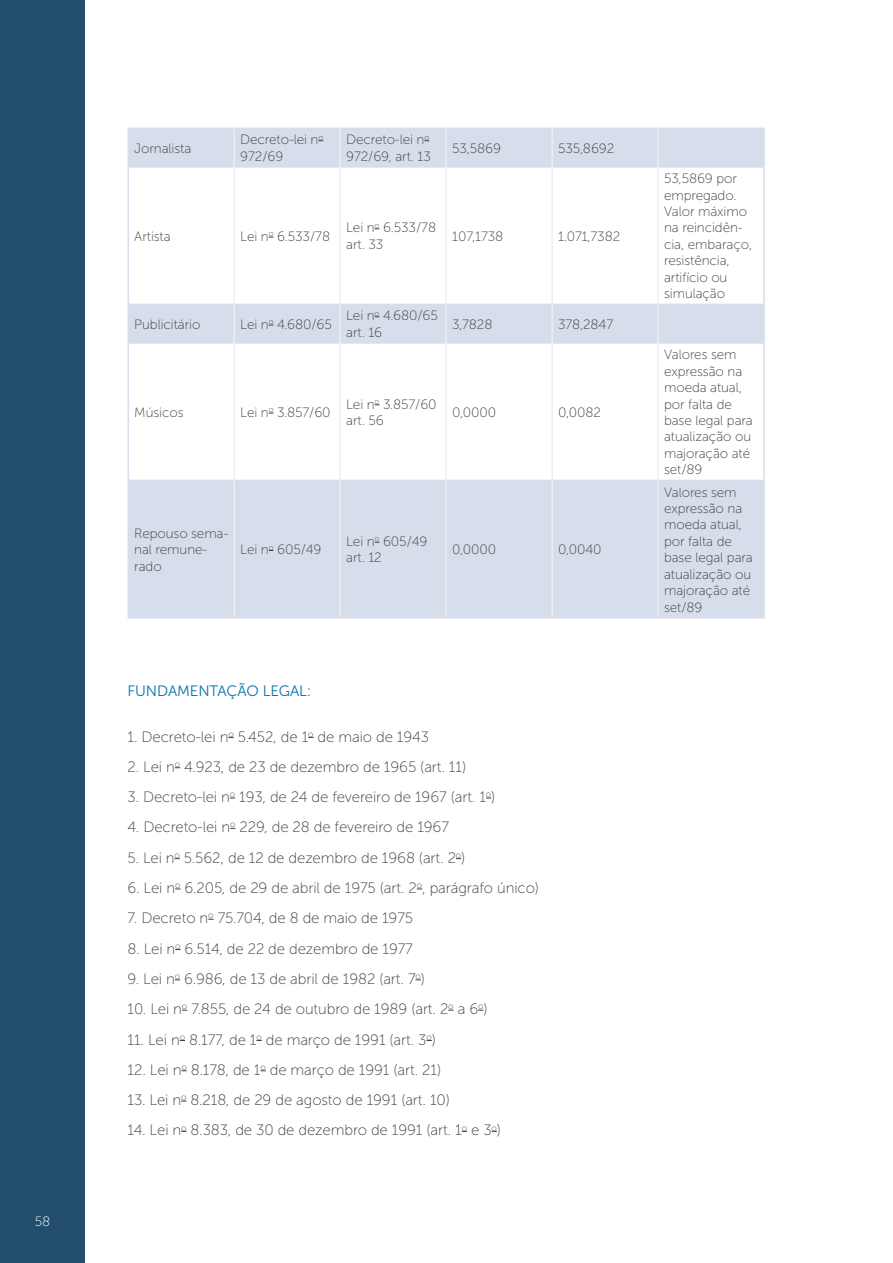
<style>
.page{position:relative;width:893px;height:1263px;background:#fff}
.page>*{position:absolute;margin:0;border:0;box-sizing:border-box;transform-origin:0 0}
.t1{font:15px "Museo Sans 100";letter-spacing:-.005em;color:#3e3e3f}
.t2{font:15px "Museo Sans 300";letter-spacing:-.005em;color:#0073ae}
.t3{font:13.5px/16.5px "Museo Sans 100";letter-spacing:-.005em;color:#3e3e3f}
.t4{font:13.5px "Museo Sans 100";color:#fff}
</style>
<div class="page">
<div style="left:0;top:0;width:85px;height:1263px;background:#234e6e"></div>
<svg style="left:129px;top:129px;width:634px;height:488px"></svg>
<hr style="left:128px;top:128px;width:106px;height:1px;background:#d7deeb">
<hr style="left:128px;top:129px;width:1px;height:37px;background:#d7deeb">
<hr style="left:234px;top:128px;width:106px;height:1px;background:#d7deeb">
<hr style="left:340px;top:128px;width:106px;height:1px;background:#d7deeb">
<hr style="left:446px;top:128px;width:106px;height:1px;background:#d7deeb">
<hr style="left:552px;top:128px;width:106px;height:1px;background:#d7deeb">
<hr style="left:658px;top:128px;width:107px;height:1px;background:#d7deeb">
<hr style="left:763px;top:129px;width:2px;height:37px;background:#d7deeb">
<hr style="left:128px;top:166px;width:106px;height:2px;background:#d7deeb">
<hr style="left:128px;top:168px;width:1px;height:136px;background:#d7deeb">
<hr style="left:235px;top:166px;width:104px;height:2px;background:#d7deeb">
<hr style="left:341px;top:166px;width:104px;height:2px;background:#d7deeb">
<hr style="left:447px;top:166px;width:104px;height:2px;background:#d7deeb">
<hr style="left:553px;top:166px;width:104px;height:2px;background:#d7deeb">
<hr style="left:659px;top:166px;width:106px;height:2px;background:#d7deeb">
<hr style="left:763px;top:168px;width:2px;height:136px;background:#d7deeb">
<hr style="left:128px;top:304px;width:106px;height:1px;background:#d7deeb">
<hr style="left:128px;top:305px;width:1px;height:37px;background:#d7deeb">
<hr style="left:235px;top:304px;width:104px;height:1px;background:#d7deeb">
<hr style="left:341px;top:304px;width:104px;height:1px;background:#d7deeb">
<hr style="left:447px;top:304px;width:104px;height:1px;background:#d7deeb">
<hr style="left:553px;top:304px;width:104px;height:1px;background:#d7deeb">
<hr style="left:659px;top:304px;width:106px;height:1px;background:#d7deeb">
<hr style="left:763px;top:305px;width:2px;height:37px;background:#d7deeb">
<hr style="left:128px;top:342px;width:106px;height:2px;background:#d7deeb">
<hr style="left:128px;top:344px;width:1px;height:136px;background:#d7deeb">
<hr style="left:235px;top:342px;width:104px;height:2px;background:#d7deeb">
<hr style="left:341px;top:342px;width:104px;height:2px;background:#d7deeb">
<hr style="left:447px;top:342px;width:104px;height:2px;background:#d7deeb">
<hr style="left:553px;top:342px;width:104px;height:2px;background:#d7deeb">
<hr style="left:659px;top:342px;width:106px;height:2px;background:#d7deeb">
<hr style="left:763px;top:344px;width:2px;height:136px;background:#d7deeb">
<hr style="left:128px;top:480px;width:106px;height:1px;background:#d7deeb">
<hr style="left:128px;top:481px;width:1px;height:136px;background:#d7deeb">
<hr style="left:235px;top:480px;width:104px;height:1px;background:#d7deeb">
<hr style="left:341px;top:480px;width:104px;height:1px;background:#d7deeb">
<hr style="left:447px;top:480px;width:104px;height:1px;background:#d7deeb">
<hr style="left:553px;top:480px;width:104px;height:1px;background:#d7deeb">
<hr style="left:659px;top:480px;width:106px;height:1px;background:#d7deeb">
<hr style="left:763px;top:481px;width:2px;height:136px;background:#d7deeb">
<hr style="left:128px;top:617px;width:106px;height:1px;background:#d7deeb">
<hr style="left:234px;top:617px;width:106px;height:1px;background:#d7deeb">
<hr style="left:340px;top:617px;width:106px;height:1px;background:#d7deeb">
<hr style="left:446px;top:617px;width:106px;height:1px;background:#d7deeb">
<hr style="left:552px;top:617px;width:106px;height:1px;background:#d7deeb">
<hr style="left:658px;top:617px;width:107px;height:1px;background:#d7deeb">
<hr style="left:234px;top:129px;width:1px;height:38px;background:#efeef6">
<hr style="left:339px;top:129px;width:2px;height:38px;background:#efeef6">
<hr style="left:445px;top:129px;width:2px;height:38px;background:#efeef6">
<hr style="left:551px;top:129px;width:2px;height:38px;background:#efeef6">
<hr style="left:657px;top:129px;width:2px;height:38px;background:#efeef6">
<hr style="left:234px;top:167px;width:1px;height:137px;background:#efeef6">
<hr style="left:339px;top:167px;width:2px;height:137px;background:#efeef6">
<hr style="left:445px;top:167px;width:2px;height:137px;background:#efeef6">
<hr style="left:551px;top:167px;width:2px;height:137px;background:#efeef6">
<hr style="left:657px;top:167px;width:2px;height:137px;background:#efeef6">
<hr style="left:234px;top:304px;width:1px;height:39px;background:#efeef6">
<hr style="left:339px;top:304px;width:2px;height:39px;background:#efeef6">
<hr style="left:445px;top:304px;width:2px;height:39px;background:#efeef6">
<hr style="left:551px;top:304px;width:2px;height:39px;background:#efeef6">
<hr style="left:657px;top:304px;width:2px;height:39px;background:#efeef6">
<hr style="left:234px;top:343px;width:1px;height:137px;background:#efeef6">
<hr style="left:339px;top:343px;width:2px;height:137px;background:#efeef6">
<hr style="left:445px;top:343px;width:2px;height:137px;background:#efeef6">
<hr style="left:551px;top:343px;width:2px;height:137px;background:#efeef6">
<hr style="left:657px;top:343px;width:2px;height:137px;background:#efeef6">
<hr style="left:234px;top:480px;width:1px;height:137px;background:#efeef6">
<hr style="left:339px;top:480px;width:2px;height:137px;background:#efeef6">
<hr style="left:445px;top:480px;width:2px;height:137px;background:#efeef6">
<hr style="left:551px;top:480px;width:2px;height:137px;background:#efeef6">
<hr style="left:657px;top:480px;width:2px;height:137px;background:#efeef6">
<p class="t4" style="left:35px;top:1214px;width:17px">58</p>
<p class="t3" style="left:134px;top:140px;width:58px">Jornalista</p>
<p class="t3" style="left:240px;top:132px;width:84px">Decreto-lei n<sup>o<br></sup>972/69</p>
<p class="t3" style="left:346px;top:132px;width:86px">Decreto-lei n<sup>o<br></sup>972/69, art. 13</p>
<p class="t3" style="left:452px;top:140px;width:50px">53,5869</p>
<p class="t3" style="left:558px;top:140px;width:58px">535,8692</p>
<p class="t3" style="left:134px;top:228px;width:38px">Artista</p>
<p class="t3" style="left:240px;top:228px;width:91px">Lei n<sup>o</sup> 6.533/78</p>
<p class="t3" style="left:346px;top:220px;width:91px">Lei n<sup>o</sup> 6.533/78 art. 33</p>
<p class="t3" style="left:452px;top:228px;width:53px">107,1738</p>
<p class="t3" style="left:558px;top:228px;width:64px">1.071,7382</p>
<p class="t3" style="left:134px;top:316px;width:68px">Publicitário</p>
<p class="t3" style="left:240px;top:316px;width:93px">Lei n<sup>o</sup> 4.680/65</p>
<p class="t3" style="left:346px;top:308px;width:93px">Lei n<sup>o</sup> 4.680/65 art. 16</p>
<p class="t3" style="left:452px;top:316px;width:42px">3,7828</p>
<p class="t3" style="left:558px;top:316px;width:57px">378,2847</p>
<p class="t3" style="left:134px;top:404px;width:51px">Músicos</p>
<p class="t3" style="left:240px;top:404px;width:92px">Lei n<sup>o</sup> 3.857/60</p>
<p class="t3" style="left:346px;top:396px;width:92px">Lei n<sup>o</sup> 3.857/60 art. 56</p>
<p class="t3" style="left:452px;top:404px;width:45px">0,0000</p>
<p class="t3" style="left:558px;top:404px;width:44px">0,0082</p>
<p class="t3" style="left:134px;top:525px;width:95px">Repouso sema&shy;nal remune&shy;rado</p>
<p class="t3" style="left:240px;top:541px;width:83px">Lei n<sup>o</sup> 605/49</p>
<p class="t3" style="left:346px;top:533px;width:83px">Lei n<sup>o</sup> 605/49 art. 12</p>
<p class="t3" style="left:452px;top:541px;width:45px">0,0000</p>
<p class="t3" style="left:558px;top:541px;width:45px">0,0040</p>
<p class="t2" style="left:128px;top:683px;width:185px">FUNDAMENTAÇÃO LEGAL:</p>
<p class="t1" style="left:128px;top:728px;width:303px">1. Decreto-lei n<sup>o</sup> 5.452, de 1<sup>o</sup> de maio de 1943</p>
<p class="t1" style="left:128px;top:759px;width:340px">2. Lei n<sup>o</sup> 4.923, de 23 de dezembro de 1965 (art. 11)</p>
<p class="t1" style="left:128px;top:789px;width:369px">3. Decreto-lei n<sup>o</sup> 193, de 24 de fevereiro de 1967 (art. 1<sup>o</sup>)</p>
<p class="t1" style="left:128px;top:819px;width:323px">4. Decreto-lei n<sup>o</sup> 229, de 28 de fevereiro de 1967</p>
<p class="t1" style="left:128px;top:850px;width:339px">5. Lei n<sup>o</sup> 5.562, de 12 de dezembro de 1968 (art. 2<sup>o</sup>)</p>
<p class="t1" style="left:128px;top:880px;width:413px">6. Lei n<sup>o</sup> 6.205, de 29 de abril de 1975 (art. 2<sup>o</sup>, parágrafo único)</p>
<p class="t1" style="left:128px;top:910px;width:287px">7. Decreto n<sup>o</sup> 75.704, de 8 de maio de 1975</p>
<p class="t1" style="left:128px;top:940px;width:287px">8. Lei n<sup>o</sup> 6.514, de 22 de dezembro de 1977</p>
<p class="t1" style="left:128px;top:971px;width:299px">9. Lei n<sup>o</sup> 6.986, de 13 de abril de 1982 (art. 7<sup>o</sup>)</p>
<p class="t1" style="left:128px;top:1001px;width:362px">10. Lei n<sup>o</sup> 7.855, de 24 de outubro de 1989 (art. 2<sup>o</sup> a 6<sup>o</sup>)</p>
<p class="t1" style="left:128px;top:1031px;width:310px">11. Lei n<sup>o</sup> 8.177, de 1<sup>o</sup> de março de 1991 (art. 3<sup>o</sup>)</p>
<p class="t1" style="left:128px;top:1062px;width:315px">12. Lei n<sup>o</sup> 8.178, de 1<sup>o</sup> de março de 1991 (art. 21)</p>
<p class="t1" style="left:128px;top:1092px;width:324px">13. Lei n<sup>o</sup> 8.218, de 29 de agosto de 1991 (art. 10)</p>
<p class="t1" style="left:128px;top:1122px;width:375px">14. Lei n<sup>o</sup> 8.383, de 30 de dezembro de 1991 (art. 1<sup>o</sup> e 3<sup>o</sup>)</p>
<p class="t3" style="left:664px;top:170px;width:90px">53,5869 por empregado.<br>Valor máximo na reincidên&shy;cia, embaraço, resistência, artifício ou simulação</p>
<p class="t3" style="left:664px;top:346px;width:90px">Valores sem expressão na moeda atual, por falta de base legal para atualização ou majoração até set/89</p>
<p class="t3" style="left:664px;top:484px;width:90px">Valores sem expressão na moeda atual, por falta de base legal para atualização ou majoração até set/89</p>
</div>
